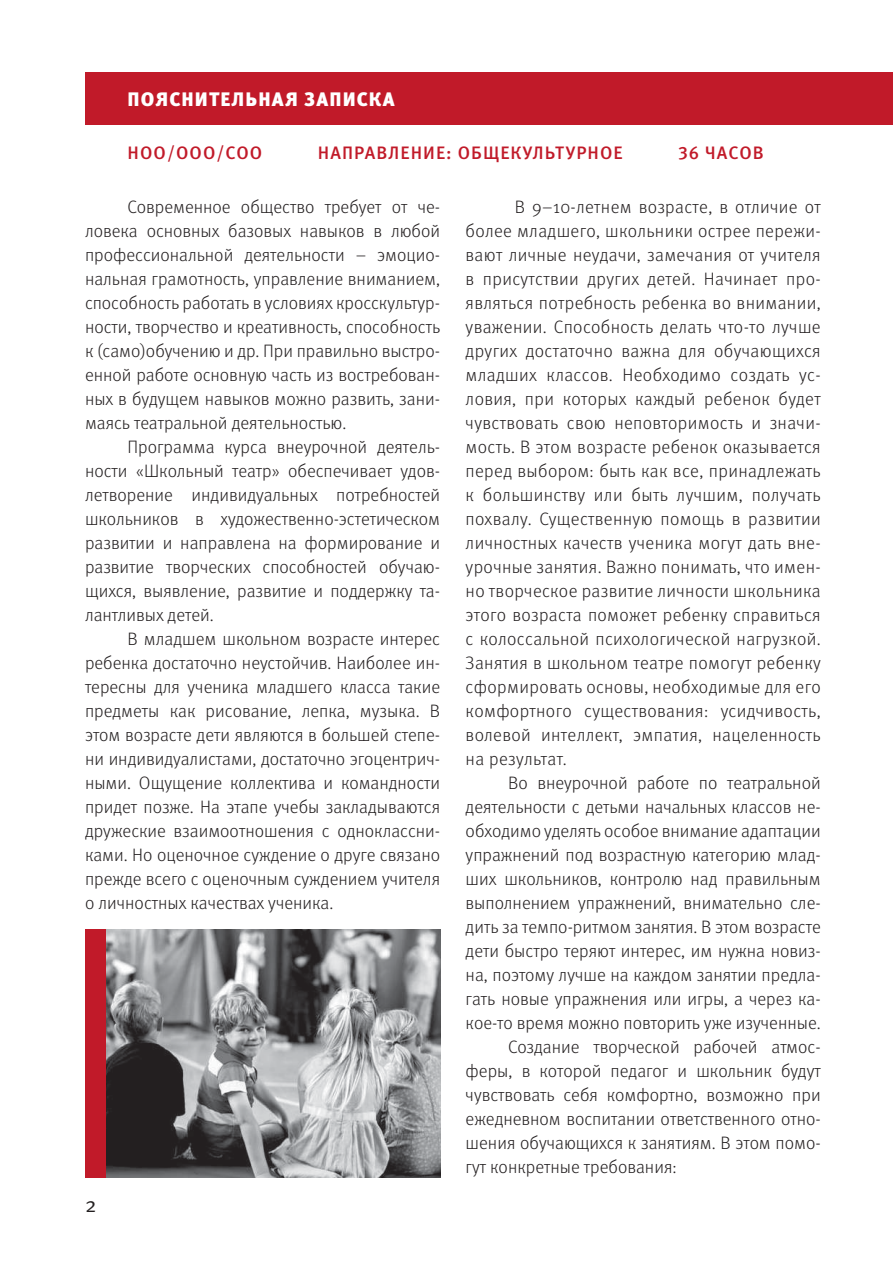
<style>
.page{position:relative;width:893px;height:1263px;background:#fff}
.page>*{position:absolute;margin:0;border:0;box-sizing:border-box;transform-origin:0 0}
.t1{font:21px "Meta Pro Norm";color:#231f20}
.t2{font:900 19.5px "Meta Pro";letter-spacing:.06em;color:#fff}
.t3{font:300 18px/24px "Meta Pro";color:#231f20;text-align:justify}
.t4{font:500 18px "Meta Pro";letter-spacing:.06em;color:#c11a29}
</style>
<div class="page">
<div style="left:85px;top:72px;width:808px;height:53px;background:#c11a29"></div>
<img style="left:106px;top:929px;width:334px;height:249px">
<div style="left:85px;top:929px;width:21px;height:249px;background:#c11a29"></div>
<p class="t2" style="left:128px;top:84px;width:269px">ПОЯСНИТЕЛЬНАЯ ЗАПИСКА</p>
<p class="t4" style="left:128px;top:139px;width:136px">НОО/ООО/СОО</p>
<p class="t4" style="left:318px;top:139px;width:306px">НАПРАВЛЕНИЕ: ОБЩЕКУЛЬТУРНОЕ</p>
<p class="t4" style="left:678px;top:139px;width:87px">36 ЧАСОВ</p>
<p class="t3" style="left:85px;top:194px;width:357px;text-indent:43px">Современное общество требует от че&shy;ловека основных базовых навыков в любой профессиональной деятельности – эмоцио&shy;нальная грамотность, управление вниманием, способность работать в условиях кросскультур&shy;ности, творчество и креативность, способность к (само)обучению и др. При правильно выстро&shy;енной работе основную часть из востребован&shy;ных в будущем навыков можно развить, зани&shy;маясь театральной деятельностью.</p>
<p class="t3" style="left:85px;top:434px;width:357px;text-indent:43px">Программа курса внеурочной деятель&shy;ности «Школьный театр» обеспечивает удов&shy;летворение индивидуальных потребностей школьников в художественно-эстетическом развитии и направлена на формирование и развитие творческих способностей обучаю&shy;щихся, выявление, развитие и поддержку та&shy;лантливых детей.</p>
<p class="t3" style="left:85px;top:626px;width:357px;text-indent:43px">В младшем школьном возрасте интерес ребенка достаточно неустойчив. Наиболее ин&shy;тересны для ученика младшего класса такие предметы как рисование, лепка, музыка. В этом возрасте дети являются в большей степе&shy;ни индивидуалистами, достаточно эгоцентрич&shy;ными. Ощущение коллектива и командности придет позже. На этапе учебы закладываются дружеские взаимоотношения с одноклассни&shy;ками. Но оценочное суждение о друге связано прежде всего с оценочным суждением учителя о личностных качествах ученика.</p>
<p class="t1" style="left:85px;top:1188px;width:13px">2</p>
<p class="t3" style="left:466px;top:194px;width:357px;text-indent:49px">В 9–10-летнем возрасте, в отличие от более младшего, школьники острее пережи&shy;вают личные неудачи, замечания от учителя в присутствии других детей. Начинает про&shy;являться потребность ребенка во внимании, уважении. Способность делать что-то лучше других достаточно важна для обучающихся младших классов. Необходимо создать ус&shy;ловия, при которых каждый ребенок будет чувствовать свою неповторимость и значи&shy;мость. В этом возрасте ребенок оказывается перед выбором: быть как все, принадлежать к большинству или быть лучшим, получать похвалу. Существенную помощь в развитии личностных качеств ученика могут дать вне&shy;урочные занятия. Важно понимать, что имен&shy;но творческое развитие личности школьника этого возраста поможет ребенку справиться с колоссальной психологической нагрузкой.<br>Занятия в школьном театре помогут ребенку сформировать основы, необходимые для его комфортного существования: усидчивость, волевой интеллект, эмпатия, нацеленность на результат.</p>
<p class="t3" style="left:508px;top:770px;width:314px">Во внеурочной работе по театральной</p>
<p class="t3" style="left:466px;top:794px;width:357px">деятельности с детьми начальных классов не-</p>
<p class="t3" style="left:466px;top:818px;width:357px">обходимо уделять особое внимание адаптации</p>
<p class="t3" style="left:466px;top:842px;width:357px">упражнений под возрастную категорию млад-</p>
<p class="t3" style="left:466px;top:866px;width:357px">ших школьников, контролю над правильным</p>
<p class="t3" style="left:466px;top:890px;width:357px">выполнением упражнений, внимательно сле-</p>
<p class="t3" style="left:466px;top:914px;width:357px">дить за темпо-ритмом занятия. В этом возрасте</p>
<p class="t3" style="left:466px;top:938px;width:357px">дети быстро теряют интерес, им нужна новиз-</p>
<p class="t3" style="left:466px;top:962px;width:357px">на, поэтому лучше на каждом занятии предла-</p>
<p class="t3" style="left:466px;top:986px;width:357px">гать новые упражнения или игры, а через ка-</p>
<p class="t3" style="left:466px;top:1010px;width:357px">кое-то время можно повторить уже изученные.</p>
<p class="t3" style="left:508px;top:1034px;width:314px">Создание творческой рабочей атмос-</p>
<p class="t3" style="left:466px;top:1058px;width:357px">феры, в которой педагог и школьник будут</p>
<p class="t3" style="left:466px;top:1082px;width:357px">чувствовать себя комфортно, возможно при</p>
<p class="t3" style="left:466px;top:1106px;width:357px">ежедневном воспитании ответственного отно-</p>
<p class="t3" style="left:466px;top:1130px;width:357px">шения обучающихся к занятиям. В этом помо-</p>
<p class="t3" style="left:466px;top:1154px;width:212px">гут конкретные требования:</p>
</div>
